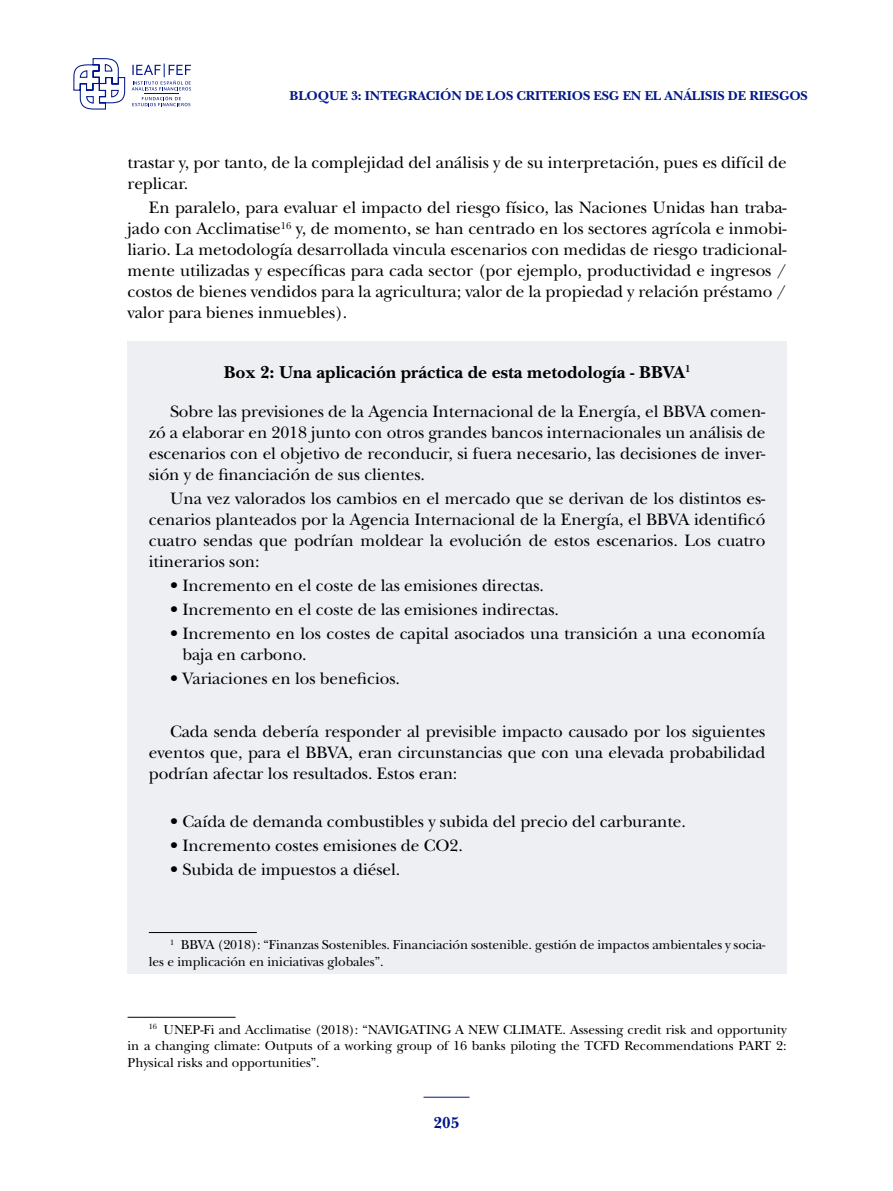
<style>
.page{position:relative;width:893px;height:1191px;background:#fff}
.page>*{position:absolute;margin:0;border:0;box-sizing:border-box;transform-origin:0 0}
.t1{font:700 18px "New Baskerville Std";color:#000}
.t2{font:17.25px/21px "New Baskerville Std";letter-spacing:-.005em;color:#000;text-align:justify}
.t3{font:700 16.5px "New Baskerville Std";color:#001789}
.t4{font:13.5px/16.5px "New Baskerville Std";letter-spacing:-.005em;color:#000}
.t5{font:700 13.5px "New Baskerville Std";letter-spacing:-.01em;color:#001789}
</style>
<div class="page">
<hr style="left:423px;top:1096px;width:46px;height:1px;background:#001789">
<svg style="left:73px;top:58px;width:53px;height:52px"></svg>
<svg style="left:132px;top:64px;width:59px;height:26px"></svg>
<svg style="left:132px;top:96px;width:58px;height:10px"></svg>
<hr style="left:144px;top:93px;width:35px;height:1px;background:#001789">
<div style="left:128px;top:342px;width:659px;height:632px;background:#edeff3"></div>
<hr style="left:149px;top:932px;width:108px;height:1px;background:#000">
<hr style="left:128px;top:1017px;width:108px;height:1px;background:#000">
<p class="t5" style="left:290px;top:88px;width:520px">BLOQUE 3: INTEGRACIÓN DE LOS CRITERIOS ESG EN EL ANÁLISIS DE RIESGOS</p>
<p class="t2" style="left:128px;top:152px;width:661px">trastar y, por tanto, de la complejidad del análisis y de su interpretación, pues es difícil de replicar.</p>
<p class="t2" style="left:128px;top:197px;width:661px;text-indent:21px">En paralelo, para evaluar el impacto del riesgo físico, las Naciones Unidas han traba&shy;jado con Acclimatise<sup>16</sup> y, de momento, se han centrado en los sectores agrícola e inmobi&shy;liario. La metodología desarrollada vincula escenarios con medidas de riesgo tradicional&shy;mente utilizadas y específicas para cada sector (por ejemplo, productividad e ingresos / costos de bienes vendidos para la agricultura; valor de la propiedad y relación préstamo / valor para bienes inmuebles).</p>
<p class="t1" style="left:224px;top:361px;width:468px">Box 2: Una aplicación práctica de esta metodología - BBVA<sup>1</sup></p>
<p class="t2" style="left:149px;top:401px;width:618px;text-indent:21px">Sobre las previsiones de la Agencia Internacional de la Energía, el BBVA comen&shy;zó a elaborar en 2018 junto con otros grandes bancos internacionales un análisis de escenarios con el objetivo de reconducir, si fuera necesario, las decisiones de inver&shy;sión y de financiación de sus clientes.</p>
<p class="t2" style="left:149px;top:488px;width:618px;text-indent:21px">Una vez valorados los cambios en el mercado que se derivan de los distintos es&shy;cenarios planteados por la Agencia Internacional de la Energía, el BBVA identificó cuatro sendas que podrían moldear la evolución de estos escenarios. Los cuatro itinerarios son:</p>
<p class="t2" style="left:170px;top:574px;width:375px">• Incremento en el coste de las emisiones directas.</p>
<p class="t2" style="left:170px;top:598px;width:390px">• Incremento en el coste de las emisiones indirectas.</p>
<p class="t2" style="left:182px;top:622px;width:584px;text-indent:-12px">• Incremento en los costes de capital asociados una transición a una economía baja en carbono.</p>
<p class="t2" style="left:170px;top:667px;width:231px">• Variaciones en los beneficios.</p>
<p class="t2" style="left:149px;top:721px;width:618px;text-indent:21px">Cada senda debería responder al previsible impacto causado por los siguientes eventos que, para el BBVA, eran circunstancias que con una elevada probabilidad podrían afectar los resultados. Estos eran:</p>
<p class="t2" style="left:170px;top:811px;width:517px">• Caída de demanda combustibles y subida del precio del carburante.</p>
<p class="t2" style="left:170px;top:835px;width:294px">• Incremento costes emisiones de CO2.</p>
<p class="t2" style="left:170px;top:859px;width:232px">• Subida de impuestos a diésel.</p>
<p class="t4" style="left:149px;top:936px;width:618px;text-indent:21px"><sup>1</sup> BBVA (2018): “Finanzas Sostenibles. Financiación sostenible. gestión de impactos ambientales y socia&shy;les e implicación en iniciativas globales”.</p>
<p class="t4" style="left:128px;top:1021px;width:661px;text-align:justify;text-indent:21px"><sup>16</sup> UNEP-Fi and Acclimatise (2018): “NAVIGATING A NEW CLIMATE. Assessing credit risk and opportunity in a changing climate: Outputs of a working group of 16 banks piloting the TCFD Recommendations PART 2:<br>Physical risks and opportunities”.</p>
<p class="t3" style="left:434px;top:1112px;width:27px">205</p>
</div>
